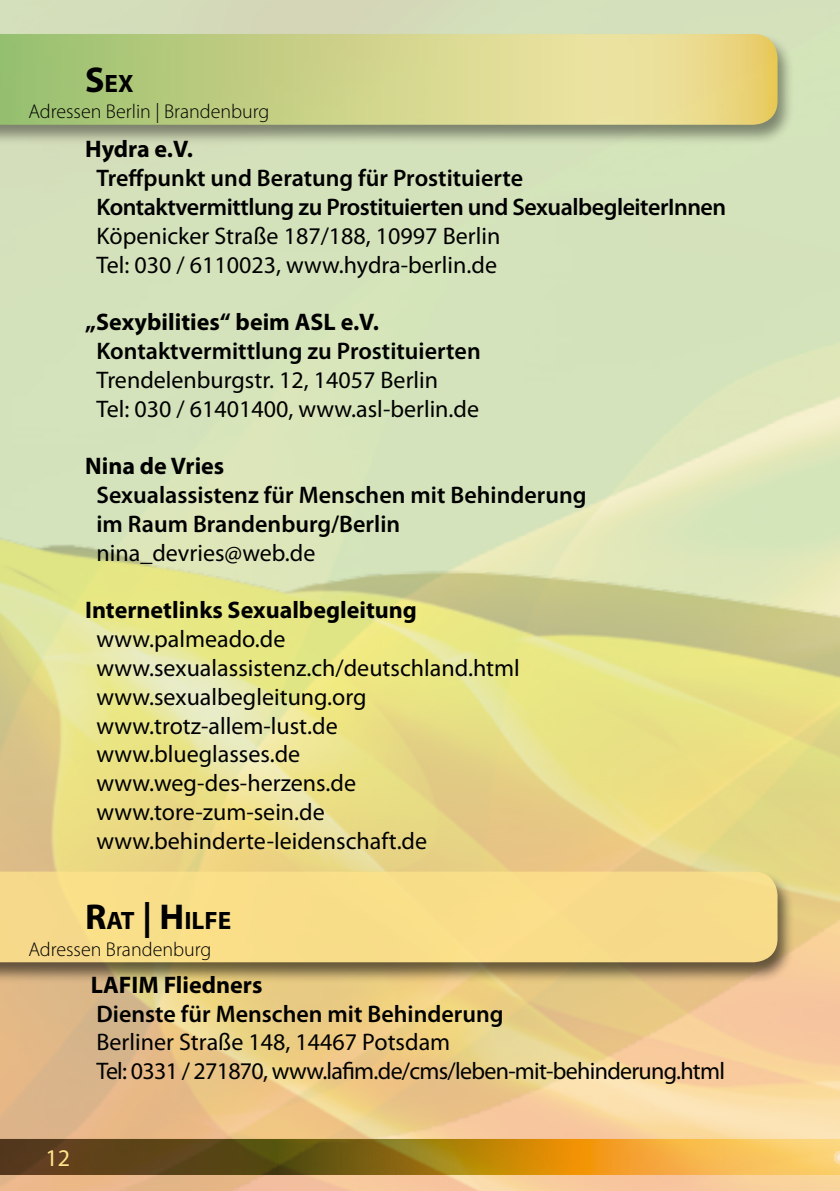
<style>
.page{position:relative;width:840px;height:1191px;background:#fff}
.page>*{position:absolute;margin:0;border:0;box-sizing:border-box;transform-origin:0 0}
.Überschriften2{font:700 25.2px "Myriad Pro";color:#000}
.t1{font:24px "Myriad Pro";color:#000}
.t2{font:600 24px "Myriad Pro";color:#000}
.t3{font:700 24px "Myriad Pro";color:#000}
.t4{font:24px "Myriad Pro";letter-spacing:-.03em;color:#000}
.t5{font:600 24px "Myriad Pro";letter-spacing:-.02em;color:#000}
.t6{font:24px "Myriad Pro";color:#ffe48c}
.t7{font:300 20px "Myriad Pro";color:#000}
.s1{font-size:36px}
</style>
<div class="page">
<img style="left:0;top:67px;width:839px;height:1124px">
<div style="left:0;top:34px;width:793px;height:112px;background:#000;opacity:.75"></div>
<svg style="left:0;top:34px;width:777px;height:91px;background:#cdd287"></svg>
<div style="left:0;top:871px;width:793px;height:112px;background:#000;opacity:.75"></div>
<div style="left:0;top:871px;width:777px;height:91px;background:#f8dd89"></div>
<p class="Überschriften2" style="left:85px;top:67px;width:50px"><span class="s1">S</span>EX</p>
<p class="t7" style="left:28px;top:99px;width:242px">Adressen Berlin | Brandenburg</p>
<p class="t3" style="left:85px;top:134px;width:109px">Hydra e.V.</p>
<p class="t2" style="left:96px;top:163px;width:428px">Treffpunkt und Beratung für Prostituierte</p>
<p class="t5" style="left:96px;top:192px;width:631px">Kontaktvermittlung zu Prostituierten und SexualbegleiterInnen</p>
<p class="t1" style="left:96px;top:221px;width:405px">Köpenicker Straße 187/188, 10997 Berlin</p>
<p class="t1" style="left:96px;top:250px;width:402px">Tel: 030 / 6110023, www.hydra-berlin.de</p>
<p class="t3" style="left:85px;top:306px;width:295px">„Sexybilities“ beim ASL e.V.</p>
<p class="t2" style="left:96px;top:336px;width:385px">Kontaktvermittlung zu Prostituierten</p>
<p class="t1" style="left:96px;top:365px;width:343px">Trendelenburgstr. 12, 14057 Berlin</p>
<p class="t1" style="left:96px;top:394px;width:384px">Tel: 030 / 61401400, www.asl-berlin.de</p>
<p class="t3" style="left:85px;top:450px;width:141px">Nina de Vries</p>
<p class="t2" style="left:96px;top:480px;width:491px">Sexualassistenz für Menschen mit Behinderung</p>
<p class="t2" style="left:96px;top:508px;width:305px">im Raum Brandenburg/Berlin</p>
<p class="t1" style="left:96px;top:538px;width:220px">nina_devries@web.de</p>
<p class="t3" style="left:85px;top:594px;width:333px">Internetlinks Sexualbegleitung</p>
<p class="t1" style="left:96px;top:624px;width:190px">www.palmeado.de</p>
<p class="t1" style="left:96px;top:653px;width:424px">www.sexualassistenz.ch/deutschland.html</p>
<p class="t1" style="left:96px;top:682px;width:271px">www.sexualbegleitung.org</p>
<p class="t1" style="left:96px;top:710px;width:243px">www.trotz-allem-lust.de</p>
<p class="t1" style="left:96px;top:739px;width:205px">www.blueglasses.de</p>
<p class="t1" style="left:96px;top:768px;width:261px">www.weg-des-herzens.de</p>
<p class="t1" style="left:96px;top:797px;width:230px">www.tore-zum-sein.de</p>
<p class="t1" style="left:96px;top:826px;width:332px">www.behinderte-leidenschaft.de</p>
<p class="Überschriften2" style="left:85px;top:903px;width:147px"><span class="s1">R</span>AT <span class="s1">| H</span>ILFE</p>
<p class="t7" style="left:28px;top:937px;width:184px">Adressen Brandenburg</p>
<p class="t3" style="left:91px;top:969px;width:173px">LAFIM Fliedners</p>
<p class="t2" style="left:96px;top:998px;width:408px">Dienste für Menschen mit Behinderung</p>
<p class="t1" style="left:96px;top:1027px;width:355px">Berliner Straße 148, 14467 Potsdam</p>
<p class="t4" style="left:96px;top:1056px;width:629px">Tel: 0331 / 271870, www.lafim.de/cms/leben-mit-behinderung.html</p>
<p class="t6" style="left:45px;top:1142px;width:26px">12</p>
</div>
